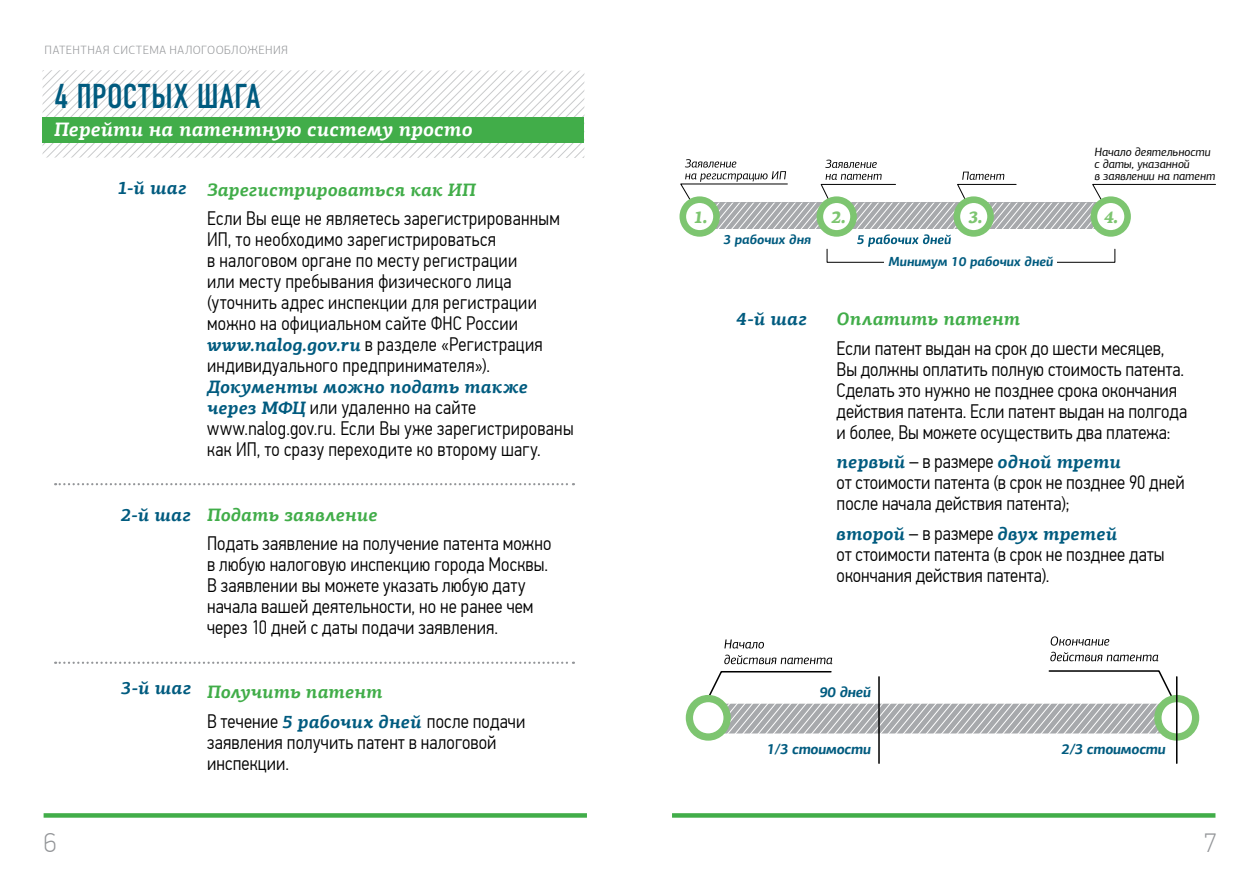
<style>
.page{position:relative;width:1259px;height:893px;background:#fff}
.page>*{position:absolute;margin:0;border:0;box-sizing:border-box;transform-origin:0 0}
.t1{font:34.5px "DIN Condensed C";letter-spacing:.015em;color:#005b7f}
.t2{font:100 27px "PF Din Display Pro";color:#939598}
.t3{font:300 19.5px/21px "PF Din Text Cond Pro";letter-spacing:.01em;color:#000}
.t4{font:italic 700 19.5px "PF Agora Slab Pro";letter-spacing:.005em;color:#fff}
.t5{font:italic 700 18px "PF Agora Slab Pro";letter-spacing:.005em;color:#005b7f}
.t6{font:italic 700 18px "PF Agora Slab Pro";letter-spacing:.005em;color:#41ad49}
.t7{font:italic 900 16.5px "PF Agora Serif Pro";color:#7dc570}
.t8{font:italic 700 14.55px "PF Agora Sans Pro";letter-spacing:-.01em;color:#005b7f}
.t9{font:italic 700 13.2px "PF Agora Sans Pro";color:#005b7f}
.t10{font:italic 12px/12px "PF Agora Sans Pro";color:#000}
.t11{font:300 12px "PF Agora Sans Pro";letter-spacing:.03em;color:#939598}
.s1{font-family:"PF Agora Slab Pro";font-weight:700;font-style:italic;font-size:18px;color:#005b7f}
.s2{font-family:"PF Din Text Cond Pro";font-weight:300;font-style:normal;font-size:19.5px;color:#000}
</style>
<div class="page">
<div style="left:672px;top:813px;width:543px;height:5px;background:#41ad49"></div>
<div style="left:44px;top:813px;width:543px;height:5px;background:#41ad49"></div>
<svg style="left:43px;top:70px;width:541px;height:88px"></svg>
<div style="left:43px;top:117px;width:541px;height:26px;background:#41ad49"></div>
<svg style="left:55px;top:483px;width:519px;height:2px"></svg>
<svg style="left:55px;top:662px;width:519px;height:2px"></svg>
<svg style="left:679px;top:159px;width:537px;height:88px"></svg>
<svg style="left:696px;top:676px;width:502px;height:88px"></svg>
<svg style="left:703px;top:671px;width:129px;height:35px"></svg>
<svg style="left:724px;top:639px;width:40px;height:10px"></svg>
<svg style="left:724px;top:655px;width:108px;height:9px"></svg>
<svg style="left:1047px;top:670px;width:130px;height:36px"></svg>
<svg style="left:689px;top:699px;width:38px;height:38px"></svg>
<div style="left:686px;top:695px;width:45px;height:46px;border:7px solid #7dc570;border-radius:50%"></div>
<svg style="left:1158px;top:699px;width:37px;height:38px"></svg>
<div style="left:1154px;top:695px;width:45px;height:46px;border:7px solid #7dc570;border-radius:50%"></div>
<hr style="left:878px;top:677px;width:1px;height:86px;background:#000">
<hr style="left:1176px;top:677px;width:1px;height:86px;background:#000">
<svg style="left:1050px;top:636px;width:59px;height:10px"></svg>
<svg style="left:1050px;top:652px;width:108px;height:9px"></svg>
<p class="t11" style="left:45px;top:43px;width:245px">ПАТЕНТНАЯ СИСТЕМА НАЛОГООБЛОЖЕНИЯ</p>
<h1 class="t1" style="left:54px;top:78px;width:208px">4 ПРОСТЫХ ШАГА</h1>
<p class="t4" style="left:54px;top:117px;width:420px">Перейти на патентную систему просто</p>
<p class="t5" style="left:117px;top:176px;width:71px">1-й шаг</p>
<p class="t6" style="left:207px;top:178px;width:270px">Зарегистрироваться как ИП</p>
<p class="t3" style="left:207px;top:208px;width:354px">Если Вы еще не являетесь зарегистрированным ИП, то необходимо зарегистрироваться<br>в налоговом органе по месту регистрации<br>или месту пребывания физического лица (уточнить адрес инспекции для регистрации можно на официальном сайте ФНС России <span class="s1">www.nalog.gov.ru</span> в разделе «Регистрация индивидуального предпринимателя»).</p>
<p class="t5" style="left:207px;top:376px;width:322px">Документы можно подать также</p>
<p class="t3" style="left:207px;top:397px;width:368px"><span class="s1">через МФЦ</span> или удаленно на сайте www.nalog.gov.ru. Если Вы уже зарегистрированы как ИП, то сразу переходите ко второму шагу.</p>
<p class="t5" style="left:121px;top:504px;width:71px">2-й шаг</p>
<p class="t6" style="left:207px;top:503px;width:172px">Подать заявление</p>
<p class="t3" style="left:207px;top:533px;width:346px">Подать заявление на получение патента можно в любую налоговую инспекцию города Москвы.<br>В заявлении вы можете указать любую дату начала вашей деятельности, но не ранее чем через 10 дней с даты подачи заявления.</p>
<p class="t5" style="left:121px;top:677px;width:72px">3-й шаг</p>
<p class="t6" style="left:207px;top:681px;width:177px">Получить патент</p>
<p class="t3" style="left:207px;top:711px;width:320px">В течение <span class="s1">5 рабочих дней</span> после подачи заявления получить патент в налоговой инспекции.</p>
<p class="t10" style="left:1094px;top:146px;width:122px">Начало деятельности с даты, указанной<br>в заявлении на патент</p>
<p class="t7" style="left:693px;top:206px;width:16px">1.</p>
<p class="t7" style="left:831px;top:206px;width:16px">2.</p>
<p class="t7" style="left:968px;top:206px;width:16px">3.</p>
<p class="t7" style="left:1103px;top:206px;width:16px">4.</p>
<p class="t9" style="left:723px;top:231px;width:89px">3 рабочих дня</p>
<p class="t5" style="left:736px;top:308px;width:72px">4-й шаг</p>
<p class="t9" style="left:888px;top:253px;width:166px">Минимум 10 рабочих дней</p>
<p class="t6" style="left:836px;top:308px;width:185px">Оплатить патент</p>
<p class="t3" style="left:836px;top:337px;width:352px">Если патент выдан на срок до шести месяцев, Вы должны оплатить полную стоимость патента.<br>Сделать это нужно не позднее срока окончания действия патента. Если патент выдан на полгода и более, Вы можете осуществить два платежа:</p>
<p class="t5" style="left:836px;top:451px;width:286px">первый <span class="s2">– в размере</span> одной трети</p>
<p class="t3" style="left:836px;top:472px;width:349px">от стоимости патента (в срок не позднее 90 дней после начала действия патента);</p>
<p class="t5" style="left:836px;top:522px;width:282px">второй <span class="s2">– в размере</span> двух третей</p>
<p class="t3" style="left:836px;top:543px;width:329px">от стоимости патента (в срок не позднее даты окончания действия патента).</p>
<p class="t8" style="left:819px;top:682px;width:53px">90 дней</p>
<p class="t8" style="left:767px;top:740px;width:106px">1/3 стоимости</p>
<p class="t8" style="left:1061px;top:740px;width:106px">2/3 стоимости</p>
<h2 class="t2" style="left:44px;top:827px;width:14px">6</h2>
<h2 class="t2" style="left:1204px;top:827px;width:14px">7</h2>
</div>
